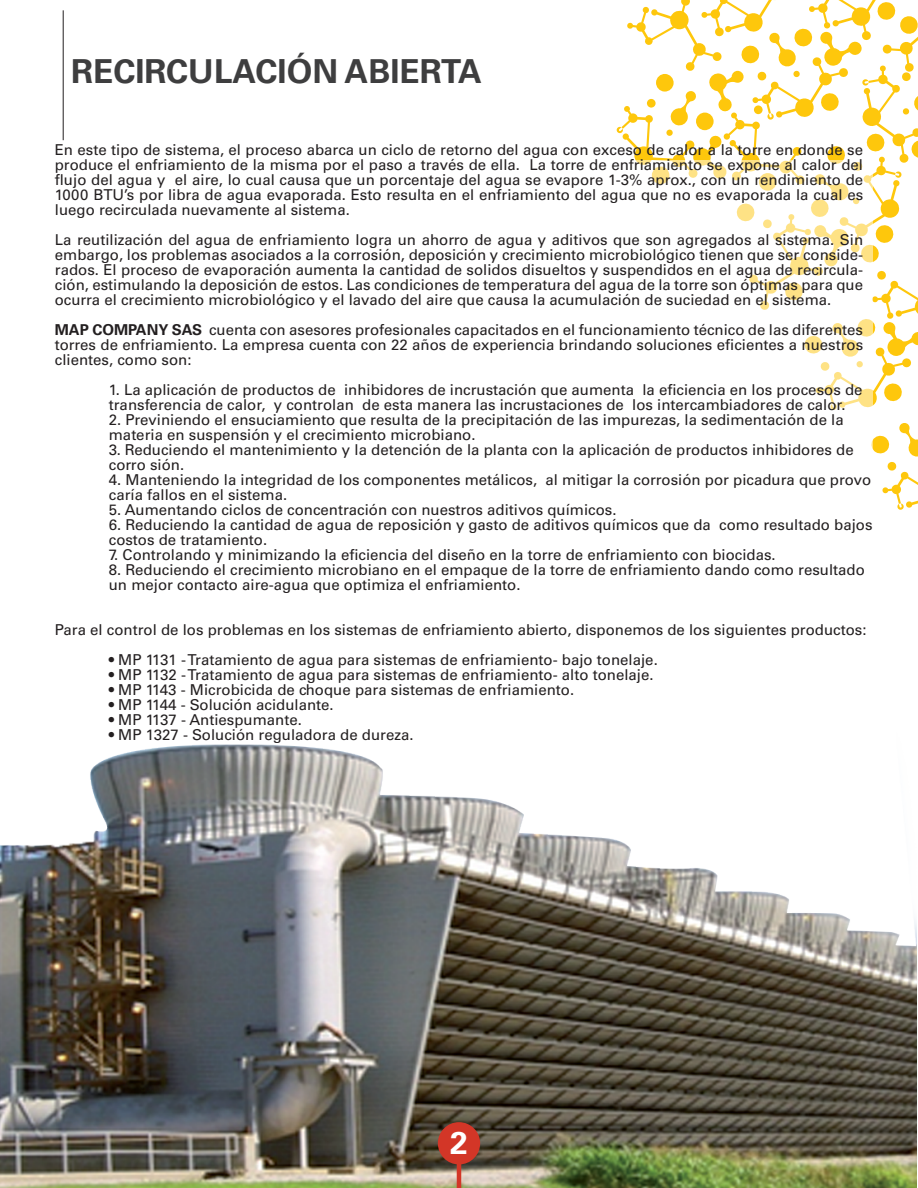
<style>
.page{position:relative;width:918px;height:1188px;background:#fff}
.page>*{position:absolute;margin:0;border:0;box-sizing:border-box;transform-origin:0 0}
.t1{font:700 33px "Univers";color:#3e3e3f}
.t2{font:700 31.5px "Univers";color:#fff}
.t3{font:15px/15px "Univers";color:#231f20}
.s1{font-weight:700}
</style>
<div class="page">
<svg style="left:873px;top:423px;width:45px;height:87px"></svg>
<svg style="left:617px;top:0;width:301px;height:406px"></svg>
<img style="left:0;top:744px;width:916px;height:444px">
<div style="left:49px;top:161px;width:824px;height:340px;background:#fff"></div>
<hr style="left:63px;top:10px;width:1px;height:130px;background:#231f20">
<div style="left:438px;top:1122px;width:42px;height:42px;background:#d33627;border-radius:50%"></div>
<hr style="left:457px;top:1159px;width:4px;height:29px;background:#d33627">
<h1 class="t1" style="left:71px;top:52px;width:412px">RECIRCULACIÓN ABIERTA</h1>
<p class="t3" style="left:55px;top:142px;width:810px;text-align:justify">En este tipo de sistema, el proceso abarca un ciclo de retorno del agua con exceso de calor a la torre en donde se produce el enfriamiento de la misma por el paso a través de ella. La torre de enfriamiento se expone al calor del flujo del agua y el aire, lo cual causa que un porcentaje del agua se evapore 1-3% aprox., con un rendimiento de 1000 BTU’s por libra de agua evaporada. Esto resulta en el enfriamiento del agua que no es evaporada la cual es luego recirculada nuevamente al sistema.</p>
<p class="t3" style="left:55px;top:232px;width:810px;text-align:justify">La reutilización del agua de enfriamiento logra un ahorro de agua y aditivos que son agregados al sistema. Sin embargo, los problemas asociados a la corrosión, deposición y crecimiento microbiológico tienen que ser conside&shy;rados. El proceso de evaporación aumenta la cantidad de solidos disueltos y suspendidos en el agua de recircula&shy;ción, estimulando la deposición de estos. Las condiciones de temperatura del agua de la torre son óptimas para que ocurra el crecimiento microbiológico y el lavado del aire que causa la acumulación de suciedad en el sistema.</p>
<p class="t3" style="left:55px;top:322px;width:810px;text-align:justify"><span class="s1">MAP COMPANY SAS</span> cuenta con asesores profesionales capacitados en el funcionamiento técnico de las diferentes torres de enfriamiento. La empresa cuenta con 22 años de experiencia brindando soluciones eficientes a nuestros clientes, como son:</p>
<p class="t3" style="left:109px;top:382px;width:755px">1. La aplicación de productos de inhibidores de incrustación que aumenta la eficiencia en los procesos de transferencia de calor, y controlan de esta manera las incrustaciones de los intercambiadores de calor.</p>
<p class="t3" style="left:109px;top:412px;width:736px">2. Previniendo el ensuciamiento que resulta de la precipitación de las impurezas, la sedimentación de la materia en suspensión y el crecimiento microbiano.</p>
<p class="t3" style="left:109px;top:442px;width:746px">3. Reduciendo el mantenimiento y la detención de la planta con la aplicación de productos inhibidores de corro sión.</p>
<p class="t3" style="left:109px;top:472px;width:764px">4. Manteniendo la integridad de los componentes metálicos, al mitigar la corrosión por picadura que provo caría fallos en el sistema.</p>
<p class="t3" style="left:109px;top:502px;width:509px">5. Aumentando ciclos de concentración con nuestros aditivos químicos.</p>
<p class="t3" style="left:109px;top:517px;width:765px">6. Reduciendo la cantidad de agua de reposición y gasto de aditivos químicos que da como resultado bajos costos de tratamiento.</p>
<p class="t3" style="left:109px;top:547px;width:668px">7. Controlando y minimizando la eficiencia del diseño en la torre de enfriamiento con biocidas.</p>
<p class="t3" style="left:109px;top:562px;width:758px">8. Reduciendo el crecimiento microbiano en el empaque de la torre de enfriamiento dando como resultado un mejor contacto aire-agua que optimiza el enfriamiento.</p>
<p class="t3" style="left:55px;top:622px;width:813px">Para el control de los problemas en los sistemas de enfriamiento abierto, disponemos de los siguientes productos:</p>
<p class="t3" style="left:109px;top:652px;width:551px">• MP 1131 - Tratamiento de agua para sistemas de enfriamiento- bajo tonelaje.</p>
<p class="t3" style="left:109px;top:667px;width:546px">• MP 1132 - Tratamiento de agua para sistemas de enfriamiento- alto tonelaje.</p>
<p class="t3" style="left:109px;top:682px;width:467px">• MP 1143 - Microbicida de choque para sistemas de enfriamiento.</p>
<p class="t3" style="left:109px;top:697px;width:226px">• MP 1144 - Solución acidulante.</p>
<p class="t3" style="left:109px;top:712px;width:195px">• MP 1137 - Antiespumante.</p>
<p class="t3" style="left:109px;top:727px;width:306px">• MP 1327 - Solución reguladora de dureza.</p>
<h2 class="t2" style="left:450px;top:1125px;width:19px">2</h2>
</div>
